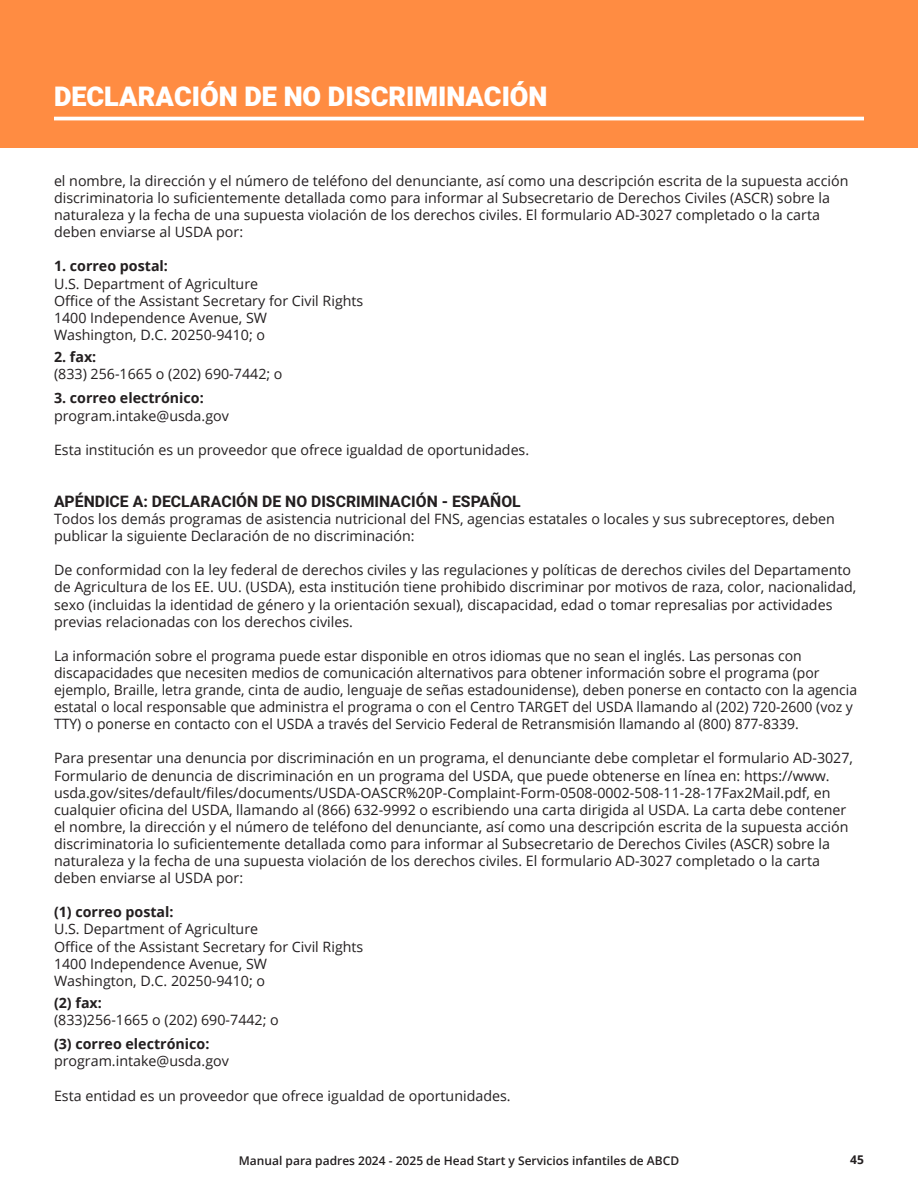
<style>
.page{position:relative;width:918px;height:1188px;background:#fff}
.page>*{position:absolute;margin:0;border:0;box-sizing:border-box;transform-origin:0 0}
.t1{font:900 27px "Heebo";color:#fff}
.t2{font:700 15.75px "Heebo";color:#231f20}
.t3{font:14.25px/17.1px "Open Sans";color:#231f20}
.t4{font:700 14.25px "Open Sans";color:#231f20}
.t5{font:600 12px "Open Sans";color:#231f20}
.t6{font:700 12px "Open Sans";color:#231f20}
</style>
<div class="page">
<div style="left:0;top:0;width:918px;height:147px;background:#ff8c42"></div>
<hr style="left:54px;top:117px;width:810px;height:3px;background:#fff">
<p class="t1" style="left:54px;top:78px;width:495px">DECLARACIÓN DE NO DISCRIMINACIÓN</p>
<p class="t3" style="left:54px;top:172px;width:796px">el nombre, la dirección y el número de teléfono del denunciante, así como una descripción escrita de la supuesta acción discriminatoria lo suficientemente detallada como para informar al Subsecretario de Derechos Civiles (ASCR) sobre la naturaleza y la fecha de una supuesta violación de los derechos civiles. El formulario AD-3027 completado o la carta deben enviarse al USDA por:</p>
<p class="t4" style="left:54px;top:256px;width:116px">1. correo postal:</p>
<p class="t3" style="left:54px;top:274px;width:206px">U.S. Department of Agriculture</p>
<p class="t3" style="left:54px;top:292px;width:311px">Office of the Assistant Secretary for Civil Rights</p>
<p class="t3" style="left:54px;top:309px;width:215px">1400 Independence Avenue, SW</p>
<p class="t3" style="left:54px;top:326px;width:213px">Washington, D.C. 20250-9410; o</p>
<p class="t4" style="left:54px;top:347px;width:44px">2. fax:</p>
<p class="t3" style="left:54px;top:365px;width:230px">(833) 256-1665 o (202) 690-7442; o</p>
<p class="t4" style="left:54px;top:388px;width:151px">3. correo electrónico:</p>
<p class="t3" style="left:54px;top:406px;width:176px">program.intake@usda.gov</p>
<p class="t3" style="left:54px;top:441px;width:477px">Esta institución es un proveedor que ofrece igualdad de oportunidades.</p>
<p class="t2" style="left:54px;top:490px;width:468px">APÉNDICE A: DECLARACIÓN DE NO DISCRIMINACIÓN - ESPAÑOL</p>
<p class="t3" style="left:54px;top:510px;width:782px">Todos los demás programas de asistencia nutricional del FNS, agencias estatales o locales y sus subreceptores, deben publicar la siguiente Declaración de no discriminación:</p>
<p class="t3" style="left:54px;top:561px;width:804px">De conformidad con la ley federal de derechos civiles y las regulaciones y políticas de derechos civiles del Departamento de Agricultura de los EE. UU. (USDA), esta institución tiene prohibido discriminar por motivos de raza, color, nacionalidad, sexo (incluidas la identidad de género y la orientación sexual), discapacidad, edad o tomar represalias por actividades previas relacionadas con los derechos civiles.</p>
<p class="t3" style="left:54px;top:647px;width:805px">La información sobre el programa puede estar disponible en otros idiomas que no sean el inglés. Las personas con discapacidades que necesiten medios de comunicación alternativos para obtener información sobre el programa (por ejemplo, Braille, letra grande, cinta de audio, lenguaje de señas estadounidense), deben ponerse en contacto con la agencia estatal o local responsable que administra el programa o con el Centro TARGET del USDA llamando al (202) 720-2600 (voz y TTY) o ponerse en contacto con el USDA a través del Servicio Federal de Retransmisión llamando al (800) 877-8339.</p>
<p class="t3" style="left:54px;top:749px;width:801px">Para presentar una denuncia por discriminación en un programa, el denunciante debe completar el formulario AD-3027, Formulario de denuncia de discriminación en un programa del USDA, que puede obtenerse en línea en: https://www. usda.gov/sites/default/files/documents/USDA-OASCR%20P-Complaint-Form-0508-0002-508-11-28-17Fax2Mail.pdf, en cualquier oficina del USDA, llamando al (866) 632-9992 o escribiendo una carta dirigida al USDA. La carta debe contener el nombre, la dirección y el número de teléfono del denunciante, así como una descripción escrita de la supuesta acción discriminatoria lo suficientemente detallada como para informar al Subsecretario de Derechos Civiles (ASCR) sobre la naturaleza y la fecha de una supuesta violación de los derechos civiles. El formulario AD-3027 completado o la carta deben enviarse al USDA por:</p>
<p class="t4" style="left:54px;top:902px;width:121px">(1) correo postal:</p>
<p class="t3" style="left:54px;top:920px;width:206px">U.S. Department of Agriculture</p>
<p class="t3" style="left:54px;top:937px;width:311px">Office of the Assistant Secretary for Civil Rights</p>
<p class="t3" style="left:54px;top:955px;width:215px">1400 Independence Avenue, SW</p>
<p class="t3" style="left:54px;top:972px;width:213px">Washington, D.C. 20250-9410; o</p>
<p class="t4" style="left:54px;top:993px;width:49px">(2) fax:</p>
<p class="t3" style="left:54px;top:1011px;width:226px">(833)256-1665 o (202) 690-7442; o</p>
<p class="t4" style="left:54px;top:1034px;width:157px">(3) correo electrónico:</p>
<p class="t3" style="left:54px;top:1052px;width:176px">program.intake@usda.gov</p>
<p class="t3" style="left:54px;top:1087px;width:458px">Esta entidad es un proveedor que ofrece igualdad de oportunidades.</p>
<p class="t5" style="left:239px;top:1152px;width:442px">Manual para padres 2024 - 2025 de Head Start y Servicios infantiles de ABCD</p>
<p class="t6" style="left:850px;top:1151px;width:15px">45</p>
</div>
